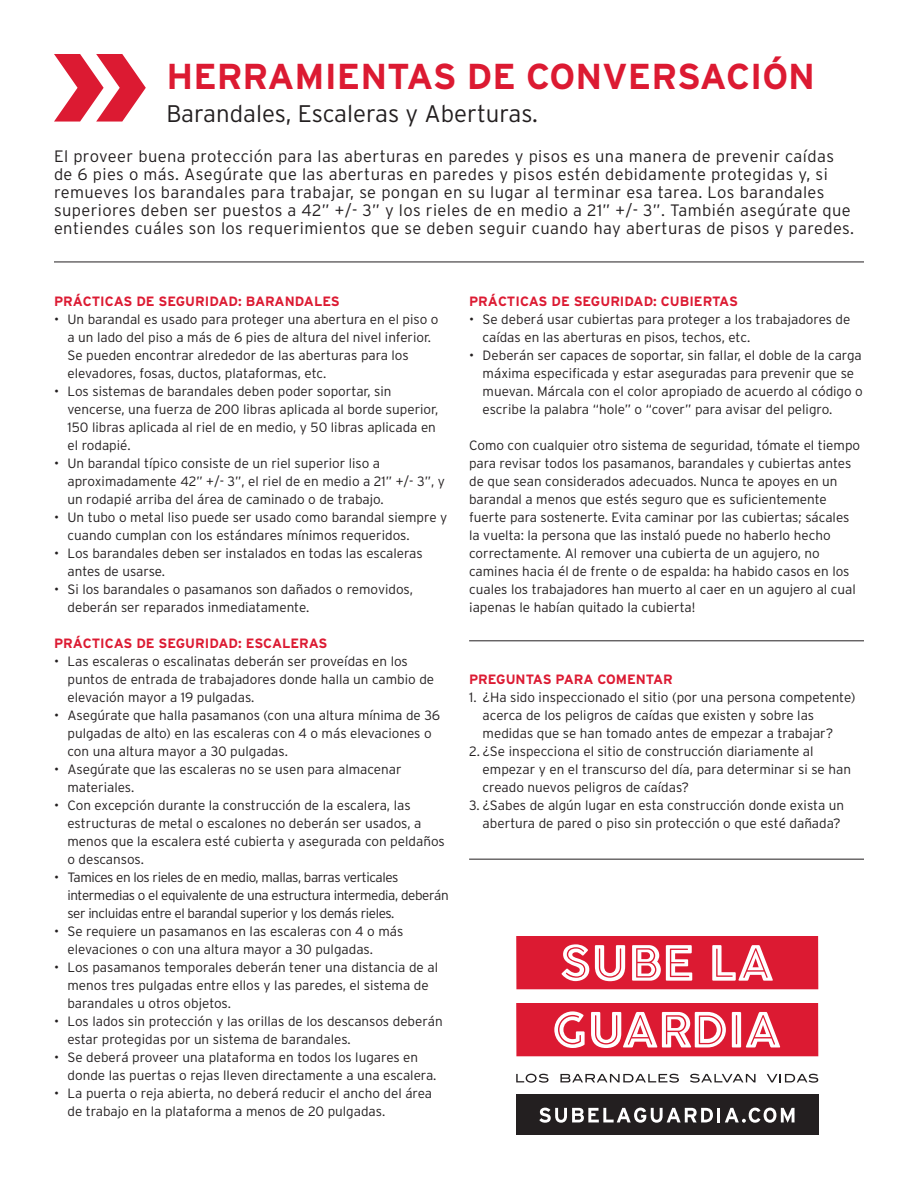
<style>
.page{position:relative;width:918px;height:1188px;background:#fff}
.page>*{position:absolute;margin:0;border:0;box-sizing:border-box;transform-origin:0 0}
.t1{font:700 36px "Interstate";color:#dc1a32}
.t2{font:300 24px "Interstate";color:#231f20}
.t3{font:300 16.5px/18px "Interstate";letter-spacing:.025em;color:#231f20}
.t4{font:300 13.5px/18px "Interstate";color:#231f20}
.t5{font:300 13.5px/18px "Interstate";letter-spacing:-.03em;color:#231f20}
.t6{font:700 13.5px "Interstate";color:#dc1a32}
</style>
<div class="page">
<hr style="left:54px;top:262px;width:810px;height:1px;background:#231f20">
<hr style="left:469px;top:859px;width:395px;height:1px;background:#231f20">
<svg style="left:54px;top:54px;width:92px;height:68px"></svg>
<hr style="left:469px;top:640px;width:395px;height:1px;background:#231f20">
<div style="left:516px;top:1094px;width:302px;height:40px;background:#231f20"></div>
<svg style="left:539px;top:1108px;width:256px;height:15px"></svg>
<div style="left:516px;top:1003px;width:302px;height:53px;background:#dc1a32"></div>
<div style="left:516px;top:936px;width:302px;height:53px;background:#dc1a32"></div>
<svg style="left:562px;top:944px;width:27px;height:37px"></svg>
<svg style="left:595px;top:945px;width:30px;height:36px"></svg>
<svg style="left:632px;top:945px;width:60px;height:36px"></svg>
<svg style="left:712px;top:945px;width:61px;height:36px"></svg>
<svg style="left:554px;top:1011px;width:31px;height:37px"></svg>
<svg style="left:591px;top:1012px;width:135px;height:36px"></svg>
<svg style="left:732px;top:1012px;width:48px;height:35px"></svg>
<svg style="left:516px;top:1074px;width:33px;height:9px"></svg>
<svg style="left:560px;top:1074px;width:119px;height:9px"></svg>
<svg style="left:690px;top:1074px;width:66px;height:9px"></svg>
<svg style="left:767px;top:1074px;width:51px;height:9px"></svg>
<p class="t1" style="left:166px;top:56px;width:650px">HERRAMIENTAS DE CONVERSACIÓN</p>
<p class="t2" style="left:166px;top:100px;width:373px">Barandales, Escaleras y Aberturas.</p>
<p class="t3" style="left:54px;top:147px;width:802px">El proveer buena protección para las aberturas en paredes y pisos es una manera de prevenir caídas de 6 pies o más. Asegúrate que las aberturas en paredes y pisos estén debidamente protegidas y, si remueves los barandales para trabajar, se pongan en su lugar al terminar esa tarea. Los barandales superiores deben ser puestos a 42” +/- 3” y los rieles de en medio a 21” +/- 3”. También asegúrate que entiendes cuáles son los requerimientos que se deben seguir cuando hay aberturas de pisos y paredes.</p>
<p class="t6" style="left:54px;top:294px;width:287px">PRÁCTICAS DE SEGURIDAD: BARANDALES</p>
<p class="t4" style="left:68px;top:310px;width:372px;text-indent:-14px">• Un barandal es usado para proteger una abertura en el piso o a un lado del piso a más de 6 pies de altura del nivel inferior.<br>Se pueden encontrar alrededor de las aberturas para los elevadores, fosas, ductos, plataformas, etc.</p>
<p class="t4" style="left:68px;top:382px;width:372px;text-indent:-14px">• Los sistemas de barandales deben poder soportar, sin vencerse, una fuerza de 200 libras aplicada al borde superior, 150 libras aplicada al riel de en medio, y 50 libras aplicada en el rodapié.</p>
<p class="t4" style="left:68px;top:454px;width:379px;text-indent:-14px">• Un barandal típico consiste de un riel superior liso a aproximadamente 42” +/- 3”, el riel de en medio a 21” +/- 3”, y un rodapié arriba del área de caminado o de trabajo.</p>
<p class="t4" style="left:68px;top:508px;width:381px;text-indent:-14px">• Un tubo o metal liso puede ser usado como barandal siempre y cuando cumplan con los estándares mínimos requeridos.</p>
<p class="t4" style="left:68px;top:544px;width:357px;text-indent:-14px">• Los barandales deben ser instalados en todas las escaleras antes de usarse.</p>
<p class="t4" style="left:68px;top:580px;width:347px;text-indent:-14px">• Si los barandales o pasamanos son dañados o removidos, deberán ser reparados inmediatamente.</p>
<p class="t6" style="left:54px;top:636px;width:275px">PRÁCTICAS DE SEGURIDAD: ESCALERAS</p>
<p class="t4" style="left:68px;top:652px;width:368px;text-indent:-14px">• Las escaleras o escalinatas deberán ser proveídas en los puntos de entrada de trabajadores donde halla un cambio de elevación mayor a 19 pulgadas.</p>
<p class="t4" style="left:68px;top:706px;width:374px;text-indent:-14px">• Asegúrate que halla pasamanos (con una altura mínima de 36 pulgadas de alto) en las escaleras con 4 o más elevaciones o con una altura mayor a 30 pulgadas.</p>
<p class="t4" style="left:68px;top:760px;width:336px;text-indent:-14px">• Asegúrate que las escaleras no se usen para almacenar materiales.</p>
<p class="t4" style="left:68px;top:796px;width:379px;text-indent:-14px">• Con excepción durante la construcción de la escalera, las estructuras de metal o escalones no deberán ser usados, a menos que la escalera esté cubierta y asegurada con peldaños o descansos.</p>
<p class="t5" style="left:68px;top:868px;width:383px;text-indent:-14px">• Tamices en los rieles de en medio, mallas, barras verticales intermedias o el equivalente de una estructura intermedia, deberán ser incluidas entre el barandal superior y los demás rieles.</p>
<p class="t4" style="left:68px;top:922px;width:337px;text-indent:-14px">• Se requiere un pasamanos en las escaleras con 4 o más elevaciones o con una altura mayor a 30 pulgadas.</p>
<p class="t4" style="left:68px;top:958px;width:372px;text-indent:-14px">• Los pasamanos temporales deberán tener una distancia de al menos tres pulgadas entre ellos y las paredes, el sistema de barandales u otros objetos.</p>
<p class="t4" style="left:68px;top:1012px;width:377px;text-indent:-14px">• Los lados sin protección y las orillas de los descansos deberán estar protegidas por un sistema de barandales.</p>
<p class="t4" style="left:68px;top:1048px;width:371px;text-indent:-14px">• Se deberá proveer una plataforma en todos los lugares en donde las puertas o rejas lleven directamente a una escalera.</p>
<p class="t4" style="left:68px;top:1084px;width:366px;text-indent:-14px">• La puerta o reja abierta, no deberá reducir el ancho del área de trabajo en la plataforma a menos de 20 pulgadas.</p>
<p class="t6" style="left:469px;top:294px;width:270px">PRÁCTICAS DE SEGURIDAD: CUBIERTAS</p>
<p class="t4" style="left:483px;top:310px;width:369px;text-indent:-14px">• Se deberá usar cubiertas para proteger a los trabajadores de caídas en las aberturas en pisos, techos, etc.</p>
<p class="t4" style="left:483px;top:346px;width:382px;text-indent:-14px">• Deberán ser capaces de soportar, sin fallar, el doble de la carga máxima especificada y estar aseguradas para prevenir que se muevan. Márcala con el color apropiado de acuerdo al código o escribe la palabra “hole” o “cover” para avisar del peligro.</p>
<p class="t4" style="left:469px;top:436px;width:393px">Como con cualquier otro sistema de seguridad, tómate el tiempo para revisar todos los pasamanos, barandales y cubiertas antes de que sean considerados adecuados. Nunca te apoyes en un barandal a menos que estés seguro que es suficientemente fuerte para sostenerte. Evita caminar por las cubiertas; sácales la vuelta: la persona que las instaló puede no haberlo hecho correctamente. Al remover una cubierta de un agujero, no camines hacia él de frente o de espalda: ha habido casos en los cuales los trabajadores han muerto al caer en un agujero al cual ¡apenas le habían quitado la cubierta!</p>
<p class="t6" style="left:469px;top:672px;width:205px">PREGUNTAS PARA COMENTAR</p>
<p class="t4" style="left:483px;top:688px;width:374px;text-indent:-14px">1. ¿Ha sido inspeccionado el sitio (por una persona competente) acerca de los peligros de caídas que existen y sobre las medidas que se han tomado antes de empezar a trabajar?</p>
<p class="t4" style="left:483px;top:742px;width:370px;text-indent:-14px">2. ¿Se inspecciona el sitio de construcción diariamente al empezar y en el transcurso del día, para determinar si se han creado nuevos peligros de caídas?</p>
<p class="t4" style="left:469px;top:796px;width:376px;text-align:right">3. ¿Sabes de algún lugar en esta construcción donde exista un abertura de pared o piso sin protección o que esté dañada?</p>
</div>
